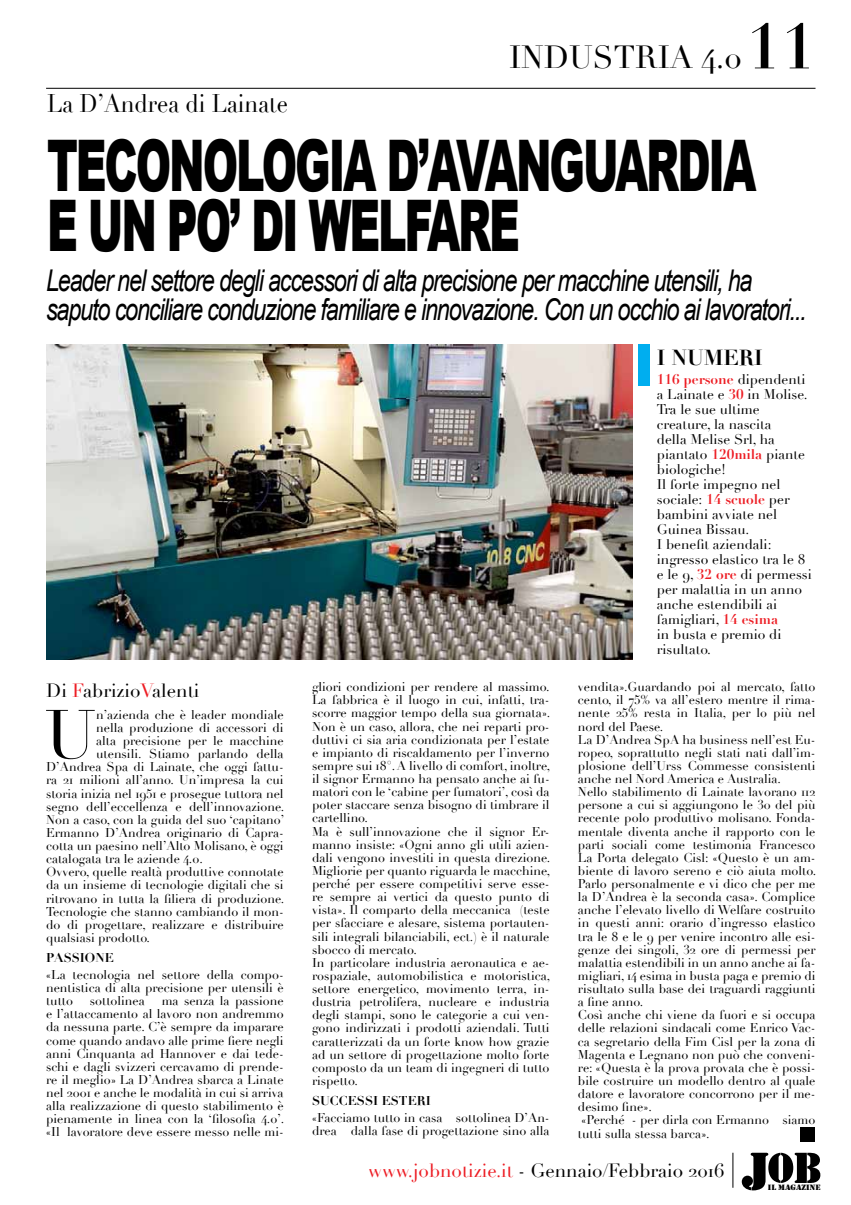
<style>
.page{position:relative;width:851px;height:1205px;background:#fff}
.page>*{position:absolute;margin:0;border:0;box-sizing:border-box;transform-origin:0 0}
.t1{font:900 71.25px/60px "Arial";letter-spacing:-.05em;color:#000;scale:.6 1}
.t2{font:67.75px "Didot";color:#000}
.t3{font:31.25px "Didot";color:#000}
.t4{font:italic 30px/28.8px "Arial";letter-spacing:-.05em;color:#000;scale:.78 1}
.t5{font:25px "Didot";color:#000;scale:.9 1}
.t6{font:700 21.25px "Didot";color:#000}
.t7{font:18.75px "Didot";color:#000}
.t8{font:13.75px/15px "Didot";color:#000}
.t9{font:12.5px/13.1px "Didot";color:#000}
.t10{font:700 12.5px "Didot";color:#000}
.t11{font:8px "Stencil";color:#000;scale:1.1 1}
.s1{font-weight:700;font-size:62.5px}
.s2{color:#ed1d24}
.s3{font-weight:700;color:#ed1d24}
</style>
<div class="page">
<hr style="left:46px;top:88px;width:769px;height:1px;background:#000">
<svg style="left:741px;top:1152px;width:79px;height:38px"></svg>
<hr style="left:732px;top:1152px;width:1px;height:35px;background:#000">
<div style="left:800px;top:1127px;width:14px;height:14px;background:#000"></div>
<img style="left:46px;top:345px;width:586px;height:314px">
<div style="left:638px;top:345px;width:11px;height:41px;background:#00aeef"></div>
<h3 class="t5" style="left:47px;top:88px;width:269px">La D’Andrea di Lainate</h3>
<h3 class="t3" style="left:509px;top:39px;width:308px">INDUSTRIA 4.0<span class="s1">11</span></h3>
<h1 class="t1" style="left:47px;top:133px;width:1183px">TECONOLOGIA D’AVANGUARDIA<br>E UN PO’ DI WELFARE</h1>
<h3 class="t4" style="left:46px;top:267px;width:976px">Leader nel settore degli accessori di alta precisione per macchine utensili, ha saputo conciliare conduzione familiare e innovazione. Con un occhio ai lavoratori...</h3>
<h3 class="t7" style="left:46px;top:679px;width:155px">Di <span class="s2">F</span>abrizio<span class="s2">V</span>alenti</h3>
<h2 class="t2" style="left:45px;top:694px;width:53px">U</h2>
<p class="t9" style="left:96px;top:708px;width:189px">n’azienda che è leader mondiale</p>
<p class="t9" style="left:96px;top:721px;width:189px">nella produzione di accessori di</p>
<p class="t9" style="left:96px;top:734px;width:189px">alta precisione per le macchine</p>
<p class="t9" style="left:96px;top:747px;width:189px">utensili. Stiamo parlando della</p>
<p class="t9" style="left:46px;top:761px;width:239px">D’Andrea Spa di Lainate, che oggi fattu-</p>
<p class="t9" style="left:46px;top:774px;width:239px">ra 21 milioni all’anno. Un’impresa la cui</p>
<p class="t9" style="left:46px;top:787px;width:239px">storia inizia nel 1951 e prosegue tuttora nel</p>
<p class="t9" style="left:46px;top:800px;width:240px">segno dell’eccellenza e dell’innovazione.</p>
<p class="t9" style="left:46px;top:813px;width:240px">Non a caso, con la guida del suo ‘capitano’</p>
<p class="t9" style="left:46px;top:826px;width:239px">Ermanno D’Andrea originario di Capra-</p>
<p class="t9" style="left:46px;top:839px;width:239px">cotta un paesino nell’Alto Molisano, è oggi</p>
<p class="t9" style="left:46px;top:852px;width:158px">catalogata tra le aziende 4.0.</p>
<p class="t9" style="left:46px;top:866px;width:239px">Ovvero, quelle realtà produttive connotate</p>
<p class="t9" style="left:46px;top:879px;width:239px">da un insieme di tecnologie digitali che si</p>
<p class="t9" style="left:46px;top:892px;width:240px">ritrovano in tutta la filiera di produzione.</p>
<p class="t9" style="left:46px;top:905px;width:239px">Tecnologie che stanno cambiando il mon-</p>
<p class="t9" style="left:46px;top:918px;width:239px">do di progettare, realizzare e distribuire</p>
<p class="t9" style="left:46px;top:931px;width:105px">qualsiasi prodotto.</p>
<p class="t10" style="left:46px;top:950px;width:69px">PASSIONE</p>
<p class="t9" style="left:46px;top:968px;width:240px;text-align:justify">«La tecnologia nel settore della compo&shy;nentistica di alta precisione per utensili è tutto – sottolinea – ma senza la passione e l’attaccamento al lavoro non andremmo da nessuna parte. C’è sempre da imparare come quando andavo alle prime fiere negli anni Cinquanta ad Hannover e dai tede&shy;schi e dagli svizzeri cercavamo di prende&shy;re il meglio» La D’Andrea sbarca a Linate nel 2001 e anche le modalità in cui si arriva alla realizzazione di questo stabilimento è pienamente in linea con la ‘filosofia 4.0’. «Il lavoratore deve essere messo nelle mi-</p>
<p class="t9" style="left:312px;top:680px;width:240px">gliori condizioni per rendere al massimo.<br>La fabbrica è il luogo in cui, infatti, tra&shy;scorre maggior tempo della sua giornata».<br>Non è un caso, allora, che nei reparti pro&shy;duttivi ci sia aria condizionata per l’estate e impianto di riscaldamento per l’inverno sempre sui 18°. A livello di comfort, inoltre, il signor Ermanno ha pensato anche ai fu&shy;matori con le ‘cabine per fumatori’, così da poter staccare senza bisogno di timbrare il cartellino.<br>Ma è sull’innovazione che il signor Er&shy;manno insiste: «Ogni anno gli utili azien&shy;dali vengono investiti in questa direzione.<br>Migliorie per quanto riguarda le macchine, perché per essere competitivi serve esse&shy;re sempre ai vertici da questo punto di vista». Il comparto della meccanica (teste per sfacciare e alesare, sistema portauten&shy;sili integrali bilanciabili, ect.) è il naturale sbocco di mercato.<br>In particolare industria aeronautica e ae&shy;rospaziale, automobilistica e motoristica, settore energetico, movimento terra, in&shy;dustria petrolifera, nucleare e industria degli stampi, sono le categorie a cui ven&shy;gono indirizzati i prodotti aziendali. Tutti caratterizzati da un forte know how grazie ad un settore di progettazione molto forte composto da un team di ingegneri di tutto rispetto.</p>
<p class="t10" style="left:312px;top:1093px;width:120px">SUCCESSI ESTERI</p>
<p class="t9" style="left:312px;top:1111px;width:239px">«Facciamo tutto in casa – sottolinea D’An&shy;drea – dalla fase di progettazione sino alla</p>
<h3 class="t6" style="left:656px;top:344px;width:107px">I NUMERI</h3>
<p class="t8" style="left:656px;top:372px;width:156px"><span class="s3">116 persone</span> dipendenti a Lainate e <span class="s3">30</span> in Molise.<br>Tra le sue ultime creature, la nascita<br>della Melise Srl, ha piantato <span class="s3">120mila</span> piante biologiche!<br>Il forte impegno nel sociale: <span class="s3">14 scuole</span> per bambini avviate nel<br>Guinea Bissau.<br>I benefit aziendali: ingresso elastico tra le 8 e le 9, <span class="s3">32 ore</span> di permessi per malattia in un anno anche estendibili ai famigliari, <span class="s3">14 esima<br></span>in busta e premio di risultato.</p>
<p class="t9" style="left:578px;top:680px;width:240px">vendita».Guardando poi al mercato, fatto cento, il 75% va all’estero mentre il rima&shy;nente 25% resta in Italia, per lo più nel nord del Paese.<br>La D’Andrea SpA ha business nell’est Eu&shy;ropeo, soprattutto negli stati nati dall’im&shy;plosione dell’Urss Commesse consistenti anche nel Nord America e Australia.<br>Nello stabilimento di Lainate lavorano 112 persone a cui si aggiungono le 30 del più recente polo produttivo molisano. Fonda&shy;mentale diventa anche il rapporto con le parti sociali come testimonia Francesco La Porta delegato Cisl: «Questo è un am&shy;biente di lavoro sereno e ciò aiuta molto.<br>Parlo personalmente e vi dico che per me la D’Andrea è la seconda casa». Complice anche l’elevato livello di Welfare costruito in questi anni: orario d’ingresso elastico tra le 8 e le 9 per venire incontro alle esi&shy;genze dei singoli, 32 ore di permessi per malattia estendibili in un anno anche ai fa&shy;migliari, 14 esima in busta paga e premio di risultato sulla base dei traguardi raggiunti a fine anno.<br>Così anche chi viene da fuori e si occupa delle relazioni sindacali come Enrico Vac&shy;ca segretario della Fim Cisl per la zona di Magenta e Legnano non può che conveni&shy;re: «Questa è la prova provata che è possi&shy;bile costruire un modello dentro al quale datore e lavoratore concorrono per il me&shy;desimo fine».<br>«Perché - per dirla con Ermanno – siamo tutti sulla stessa barca».</p>
<h3 class="t7" style="left:368px;top:1159px;width:358px"><span class="s2">www.jobnotizie.it</span> - Gennaio/Febbraio 2016</h3>
<p class="t11" style="left:767px;top:1183px;width:49px">IL MAGAZINE</p>
</div>
